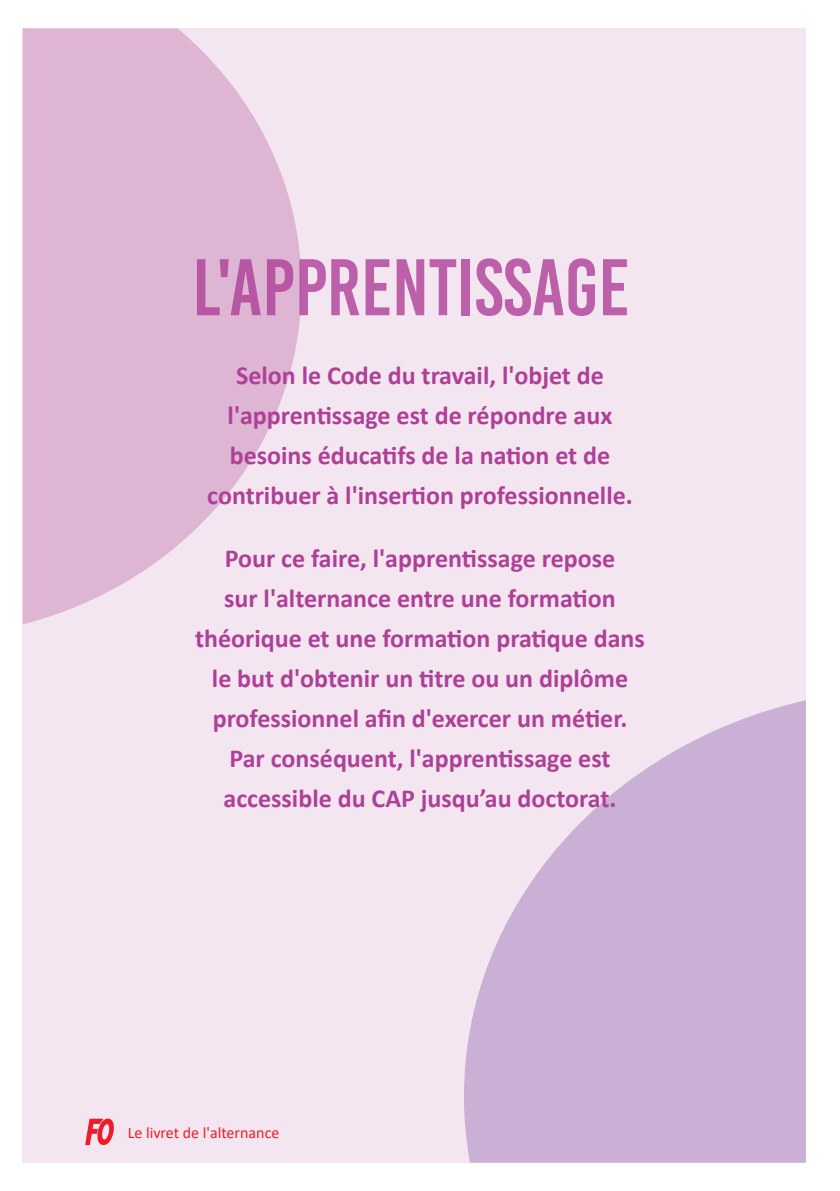
<style>
.page{position:relative;width:840px;height:1191px;background:#fff}
.page>*{position:absolute;margin:0;border:0;box-sizing:border-box;transform-origin:0 0}
.t1{font:80px "Bebas Kai";color:#ae4097}
.t2{font:700 26px/40px "Calibri";color:#ae4097;text-align:center}
.t3{font:16px "Calibri";color:#ee1d23}
</style>
<div class="page">
<div style="left:23px;top:28px;width:782px;height:1134px;background:#f4e6f1"></div>
<svg style="left:23px;top:28px;width:278px;height:596px;fill:#dfb5d4"></svg>
<svg style="left:464px;top:700px;width:341px;height:462px;fill:#c9b0d4"></svg>
<svg style="left:85px;top:1118px;width:29px;height:27px"></svg>
<h1 class="t1" style="left:192px;top:244px;width:438px">L'APPRENTISSAGE</h1>
<p class="t2" style="left:207px;top:355px;width:427px">Selon le Code du travail, l'objet de l'apprentissage est de répondre aux besoins éducatifs de la nation et de contribuer à l'insertion professionnelle.</p>
<p class="t2" style="left:195px;top:537px;width:451px">Pour ce faire, l'apprentissage repose<br>sur l'alternance entre une formation théorique et une formation pratique dans le but d'obtenir un titre ou un diplôme professionnel afin d'exercer un métier.<br>Par conséquent, l'apprentissage est accessible du CAP jusqu’au doctorat.</p>
<p class="t3" style="left:128px;top:1121px;width:153px">Le livret de l'alternance</p>
</div>
